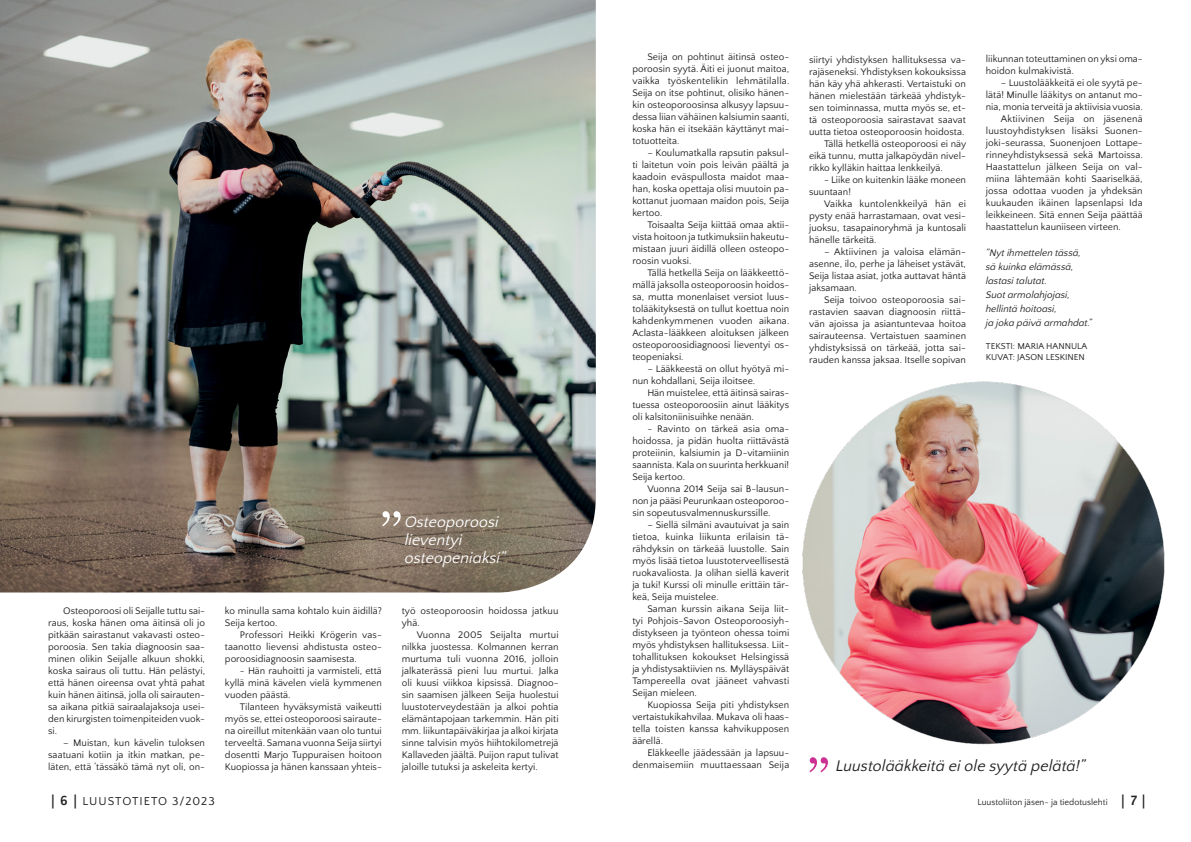
<style>
.page{position:relative;width:1191px;height:842px;background:#fff}
.page>*{position:absolute;margin:0;border:0;box-sizing:border-box;transform-origin:0 0}
.t1{font:54.5px "Century";color:#cb3092}
.t2{font:54.5px "Century";color:#fff}
.t3{font:italic 16px/18px "Quattrocento Sans";color:#fff}
.t4{font:italic 16px "Quattrocento Sans";color:#231f20}
.t5{font:12px "Quattrocento Sans";letter-spacing:.08em;color:#231f20}
.t6{font:10px/12px "Quattrocento Sans";color:#231f20;text-align:justify}
.t7{font:italic 10px/14px "Quattrocento Sans";color:#231f20}
.t8{font:9px "Quattrocento Sans";color:#231f20}
.s1{font-family:"Myriad Pro";font-weight:600;font-size:14px}
.s2{font-weight:700;font-size:14px}
</style>
<div class="page">
<img style="left:802px;top:381px;width:363px;height:364px">
<img style="left:0;top:0;width:596px;height:592px">
<p class="t6" style="left:48px;top:605px;width:158px">Osteoporoosi oli Seijalle tuttu sai&shy;raus, koska hänen oma äitinsä oli jo pitkään sairastanut vakavasti osteo&shy;poroosia. Sen takia diagnoosin saa&shy;minen olikin Seijalle alkuun shokki, koska sairaus oli tuttu. Hän pelästyi, että hänen oireensa ovat yhtä pahat kuin hänen äitinsä, jolla oli sairauten&shy;sa aikana pitkiä sairaalajaksoja usei&shy;den kirurgisten toimenpiteiden vuok&shy;si.</p>
<p class="t6" style="left:48px;top:737px;width:158px;text-indent:15px">– Muistan, kun kävelin tuloksen saatuani kotiin ja itkin matkan, pe&shy;läten, että ’tässäkö tämä nyt oli, on-</p>
<h1 class="t2" style="left:382px;top:486px;width:23px">”</h1>
<h2 class="t3" style="left:405px;top:513px;width:103px">Osteoporoosi lieventyi osteopeniaksi”</h2>
<p class="t6" style="left:225px;top:605px;width:158px">ko minulla sama kohtalo kuin äidillä?<br>Seija kertoo.</p>
<p class="t6" style="left:225px;top:629px;width:158px;text-indent:15px">Professori Heikki Krögerin vas&shy;taanotto lievensi ahdistusta osteo&shy;poroosidiagnoosin saamisesta.</p>
<p class="t6" style="left:225px;top:665px;width:158px;text-align:left;text-indent:15px">- Hän rauhoitti ja varmisteli, että kyllä minä kävelen vielä kymmenen vuoden päästä.<br>Tilanteen hyväksymistä vaikeutti myös se, ettei osteoporoosi sairaute&shy;na oireillut mitenkään vaan olo tuntui terveeltä. Samana vuonna Seija siirtyi dosentti Marjo Tuppuraisen hoitoon Kuopiossa ja hänen kanssaan yhteis-</p>
<p class="t6" style="left:402px;top:605px;width:158px">työ osteoporoosin hoidossa jatkuu yhä.</p>
<p class="t6" style="left:402px;top:629px;width:158px;text-indent:15px">Vuonna 2005 Seijalta murtui nilkka juostessa. Kolmannen kerran murtuma tuli vuonna 2016, jolloin jalkaterässä pieni luu murtui. Jalka oli kuusi viikkoa kipsissä. Diagnoo&shy;sin saamisen jälkeen Seija huolestui luustoterveydestään ja alkoi pohtia elämäntapojaan tarkemmin. Hän piti mm. liikuntapäiväkirjaa ja alkoi kirjata sinne talvisin myös hiihtokilometrejä Kallaveden jäältä. Puijon raput tulivat jaloille tutuksi ja askeleita kertyi.</p>
<p class="t6" style="left:632px;top:51px;width:158px;text-indent:15px">Seija on pohtinut äitinsä osteo&shy;poroosin syytä. Äiti ei juonut maitoa, vaikka työskentelikin lehmätilalla.<br>Seija on itse pohtinut, olisiko hänen&shy;kin osteoporoosinsa alkusyy lapsuu&shy;dessa liian vähäinen kalsiumin saanti, koska hän ei itsekään käyttänyt mai&shy;totuotteita.</p>
<p class="t6" style="left:632px;top:147px;width:158px;text-align:left;text-indent:15px">– Koulumatkalla rapsutin paksul&shy;ti laitetun voin pois leivän päältä ja kaadoin eväspullosta maidot maa&shy;han, koska opettaja olisi muutoin pa&shy;kottanut juomaan maidon pois, Seija kertoo.<br>Toisaalta Seija kiittää omaa aktii&shy;vista hoitoon ja tutkimuksiin hakeutu&shy;mistaan juuri äidillä olleen osteopo&shy;roosin vuoksi.</p>
<p class="t6" style="left:632px;top:267px;width:158px;text-indent:15px">Tällä hetkellä Seija on lääkkeettö&shy;mällä jaksolla osteoporoosin hoidos&shy;sa, mutta monenlaiset versiot luus&shy;tolääkityksestä on tullut koettua noin kahdenkymmenen vuoden aikana.<br>Aclasta-lääkkeen aloituksen jälkeen osteoporoosidiagnoosi lieventyi os&shy;teopeniaksi.</p>
<p class="t6" style="left:632px;top:363px;width:158px;text-indent:15px">– Lääkkeestä on ollut hyötyä mi&shy;nun kohdallani, Seija iloitsee.</p>
<p class="t6" style="left:632px;top:387px;width:158px;text-indent:15px">Hän muistelee, että äitinsä sairas&shy;tuessa osteoporoosiin ainut lääkitys oli kalsitoniinisuihke nenään.</p>
<p class="t6" style="left:632px;top:423px;width:158px;text-indent:15px">- Ravinto on tärkeä asia oma&shy;hoidossa, ja pidän huolta riittävästä proteiinin, kalsiumin ja D-vitamiinin saannista. Kala on suurinta herkkuani!<br>Seija kertoo.</p>
<p class="t6" style="left:632px;top:483px;width:158px;text-indent:15px">Vuonna 2014 Seija sai B-lausun&shy;non ja pääsi Peurunkaan osteoporoo&shy;sin sopeutusvalmennuskurssille.</p>
<p class="t6" style="left:632px;top:519px;width:158px;text-indent:15px">– Siellä silmäni avautuivat ja sain tietoa, kuinka liikunta erilaisin tä&shy;rähdyksin on tärkeää luustolle. Sain myös lisää tietoa luustoterveellisestä ruokavaliosta. Ja olihan siellä kaverit ja tuki! Kurssi oli minulle erittäin tär&shy;keä, Seija muistelee.</p>
<p class="t6" style="left:632px;top:603px;width:158px;text-indent:15px">Saman kurssin aikana Seija liit&shy;tyi Pohjois-Savon Osteoporoosiyh&shy;distykseen ja työnteon ohessa toimi myös yhdistyksen hallituksessa. Liit&shy;tohallituksen kokoukset Helsingissä ja yhdistysaktiivien ns. Mylläyspäivät Tampereella ovat jääneet vahvasti Seijan mieleen.</p>
<p class="t6" style="left:632px;top:699px;width:158px;text-align:left;text-indent:15px">Kuopiossa Seija piti yhdistyksen vertaistukikahvilaa. Mukava oli haas&shy;tella toisten kanssa kahvikupposen äärellä.<br>Eläkkeelle jäädessään ja lapsuu&shy;denmaisemiin muuttaessaan Seija</p>
<p class="t6" style="left:809px;top:54px;width:159px;text-align:left">siirtyi yhdistyksen hallituksessa va&shy;rajäseneksi. Yhdistyksen kokouksissa hän käy yhä ahkerasti. Vertaistuki on hänen mielestään tärkeää yhdistyk&shy;sen toiminnassa, mutta myös se, et&shy;tä osteoporoosia sairastavat saavat uutta tietoa osteoporoosin hoidosta.<br>Tällä hetkellä osteoporoosi ei näy eikä tunnu, mutta jalkapöydän nivel&shy;rikko kylläkin haittaa lenkkeilyä.</p>
<p class="t6" style="left:809px;top:174px;width:158px;text-indent:15px">- Liike on kuitenkin lääke moneen suuntaan!</p>
<p class="t6" style="left:809px;top:198px;width:158px;text-indent:15px">Vaikka kuntolenkkeilyä hän ei pysty enää harrastamaan, ovat vesi&shy;juoksu, tasapainoryhmä ja kuntosali hänelle tärkeitä.</p>
<p class="t6" style="left:809px;top:246px;width:158px;text-indent:15px">– Aktiivinen ja valoisa elämän&shy;asenne, ilo, perhe ja läheiset ystävät, Seija listaa asiat, jotka auttavat häntä jaksamaan.</p>
<p class="t6" style="left:809px;top:294px;width:158px;text-indent:15px">Seija toivoo osteoporoosia sai&shy;rastavien saavan diagnoosin riittä&shy;vän ajoissa ja asiantuntevaa hoitoa sairauteensa. Vertaistuen saaminen yhdistyksissä on tärkeää, jotta sai&shy;rauden kanssa jaksaa. Itselle sopivan</p>
<p class="t6" style="left:985px;top:53px;width:158px">liikunnan toteuttaminen on yksi oma&shy;hoidon kulmakivistä.</p>
<p class="t6" style="left:1000px;top:77px;width:143px">– Luustolääkkeitä ei ole syytä pe-</p>
<p class="t6" style="left:985px;top:89px;width:158px">lätä! Minulle lääkitys on antanut mo-</p>
<p class="t6" style="left:985px;top:101px;width:158px">nia, monia terveitä ja aktiivisia vuosia.</p>
<p class="t6" style="left:1000px;top:113px;width:143px">Aktiivinen Seija on jäsenenä</p>
<p class="t6" style="left:985px;top:125px;width:158px">luustoyhdistyksen lisäksi Suonen-</p>
<p class="t6" style="left:985px;top:137px;width:158px">joki-seurassa, Suonenjoen Lottape-</p>
<p class="t6" style="left:985px;top:149px;width:158px">rinneyhdistyksessä sekä Martoissa.</p>
<p class="t6" style="left:985px;top:161px;width:158px">Haastattelun jälkeen Seija on val-</p>
<p class="t6" style="left:985px;top:173px;width:158px">miina lähtemään kohti Saariselkää,</p>
<p class="t6" style="left:985px;top:185px;width:158px">jossa odottaa vuoden ja yhdeksän</p>
<p class="t6" style="left:985px;top:197px;width:158px">kuukauden ikäinen lapsenlapsi Ida</p>
<p class="t6" style="left:985px;top:209px;width:158px">leikkeineen. Sitä ennen Seija päättää</p>
<p class="t6" style="left:985px;top:221px;width:136px">haastattelun kauniiseen virteen.</p>
<p class="t7" style="left:985px;top:246px;width:108px">”Nyt ihmettelen tässä, sä kuinka elämässä, lastasi talutat.<br>Suot armolahjojasi, hellintä hoitoasi,<br>ja joka päivä armahdat.”</p>
<p class="t8" style="left:986px;top:342px;width:45px">Teksti : Maria</p>
<p class="t8" style="left:1046px;top:342px;width:14px">Hann</p>
<p class="t8" style="left:1071px;top:342px;width:12px">ula</p>
<p class="t8" style="left:986px;top:353px;width:75px">Kuvat: Jason Leskin</p>
<p class="t8" style="left:1074px;top:353px;width:11px">en</p>
<h1 class="t1" style="left:809px;top:732px;width:23px">”</h1>
<h2 class="t4" style="left:836px;top:757px;width:251px">Luustolääkkeitä ei ole syytä pelätä!”</h2>
<p class="t5" style="left:51px;top:794px;width:165px"><span class="s1">|</span> <span class="s2">6</span> <span class="s1">|</span> luustoti eto 3/2023</p>
<p class="t8" style="left:977px;top:797px;width:170px">Luustoliiton jäsen- ja tiedotuslehti <span class="s1">|</span> <span class="s2">7</span> <span class="s1">|</span></p>
</div>
